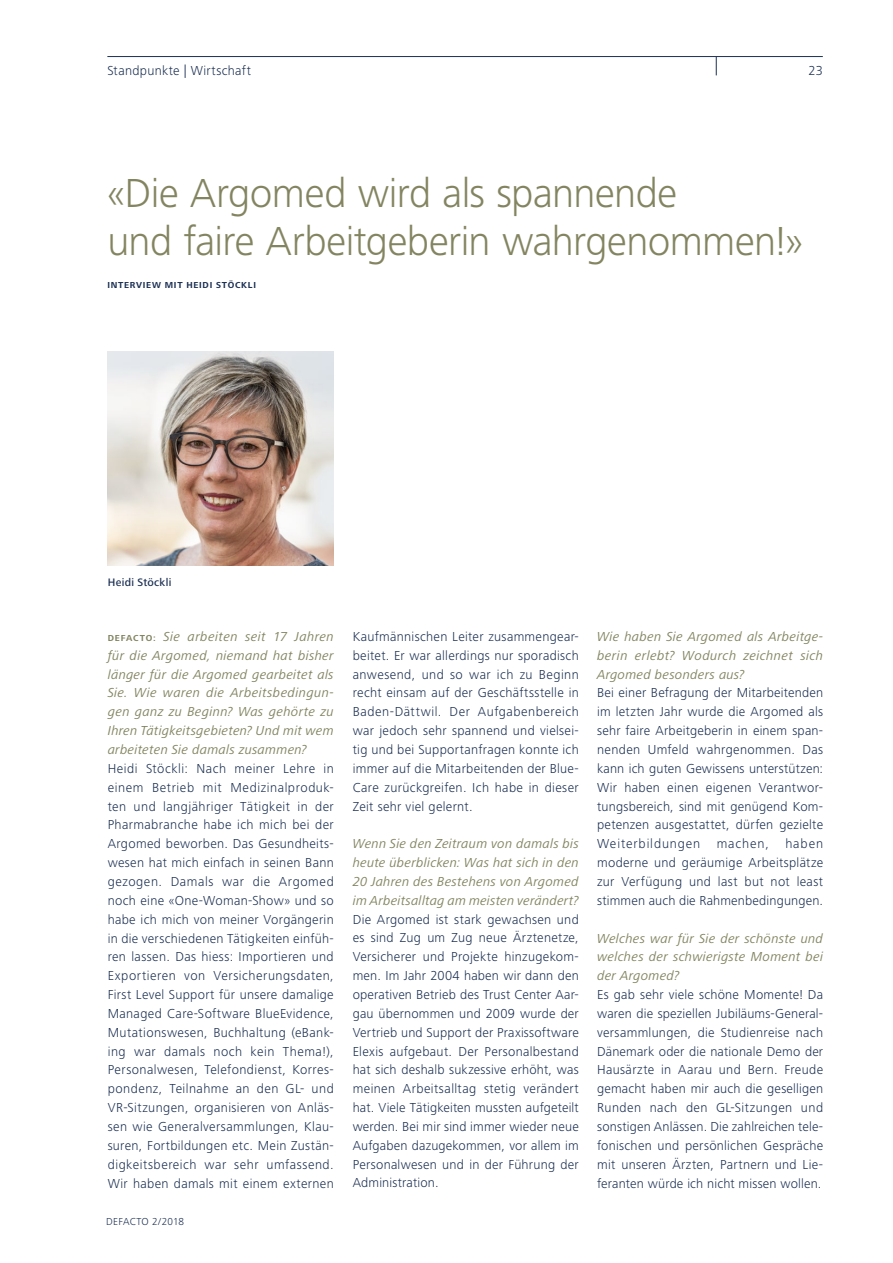
<style>
.page{position:relative;width:893px;height:1263px;background:#fff}
.page>*{position:absolute;margin:0;border:0;box-sizing:border-box;transform-origin:0 0}
.t1{font:300 42px/48px "Frutiger Next LT";letter-spacing:-.015em;color:#838561}
.t2{font:300 13.5px/18.9px "Frutiger Next LT";letter-spacing:.02em;color:#1c3053;text-align:justify}
.t3{font:italic 13.5px/18.9px "Frutiger Next LT";letter-spacing:.015em;color:#838561;text-align:justify}
.t4{font:500 11.25px "Frutiger Next LT";letter-spacing:.025em;color:#1c3053}
.t5{font:300 10.5px "Frutiger Next LT";letter-spacing:.015em;color:#1c3053}
.t6{font:700 9px "Frutiger Next LT";letter-spacing:.08em;color:#1c3053}
.s1{font-weight:700;font-style:normal;font-size:9px}
</style>
<div class="page">
<img style="left:108px;top:351px;width:226px;height:214px">
<svg style="left:716px;top:57px;width:1px;height:18px"></svg>
<hr style="left:107px;top:56px;width:716px;height:1px;background:#1c3053">
<p class="t2" style="left:107px;top:62px;width:145px">Standpunkte | Wirtschaft</p>
<p class="t2" style="left:808px;top:62px;width:16px">23</p>
<h1 class="t1" style="left:107px;top:170px;width:697px">«Die Argomed wird als spannende<br>und faire Arbeitgeberin wahrgenommen!»</h1>
<p class="t6" style="left:107px;top:280px;width:150px">INTERVIEW MIT HEIDI STÖCKLI</p>
<p class="t4" style="left:108px;top:576px;width:65px">Heidi Stöckli</p>
<p class="t3" style="left:108px;top:627px;width:228px"><span class="s1">DEFACTO:</span> Sie arbeiten seit 17 Jahren für die Argomed, niemand hat bisher länger für die Argomed gearbeitet als Sie. Wie waren die Arbeitsbedingun&shy;gen ganz zu Beginn? Was gehörte zu Ihren Tätigkeitsgebieten? Und mit wem arbeiteten Sie damals zusammen?</p>
<p class="t2" style="left:108px;top:759px;width:228px">Heidi Stöckli: Nach meiner Lehre in einem Betrieb mit Medizinalproduk&shy;ten und langjähriger Tätigkeit in der Pharmabranche habe ich mich bei der Argomed beworben. Das Gesundheits&shy;wesen hat mich einfach in seinen Bann gezogen. Damals war die Argomed noch eine «One-Woman-Show» und so habe ich mich von meiner Vorgängerin in die verschiedenen Tätigkeiten einfüh&shy;ren lassen. Das hiess: Importieren und Exportieren von Versicherungsdaten, First Level Support für unsere damalige Managed Care-Software BlueEvidence, Mutationswesen, Buchhaltung (eBank&shy;ing war damals noch kein Thema!), Personalwesen, Telefondienst, Korres&shy;pondenz, Teilnahme an den GL- und VR-Sitzungen, organisieren von Anläs&shy;sen wie Generalversammlungen, Klau&shy;suren, Fortbildungen etc. Mein Zustän&shy;digkeitsbereich war sehr umfassend.<br>Wir haben damals mit einem externen</p>
<p class="t5" style="left:106px;top:1216px;width:79px">DEFACTO 2/2018</p>
<p class="t2" style="left:353px;top:627px;width:228px">Kaufmännischen Leiter zusammengear&shy;beitet. Er war allerdings nur sporadisch anwesend, und so war ich zu Beginn recht einsam auf der Geschäftsstelle in Baden-Dättwil. Der Aufgabenbereich war jedoch sehr spannend und vielsei&shy;tig und bei Supportanfragen konnte ich immer auf die Mitarbeitenden der Blue-Care zurückgreifen. Ich habe in dieser Zeit sehr viel gelernt.</p>
<p class="t3" style="left:353px;top:834px;width:228px">Wenn Sie den Zeitraum von damals bis heute überblicken: Was hat sich in den 20 Jahren des Bestehens von Argomed im Arbeitsalltag am meisten verändert?</p>
<p class="t2" style="left:353px;top:910px;width:228px">Die Argomed ist stark gewachsen und es sind Zug um Zug neue Ärztenetze, Versicherer und Projekte hinzugekom&shy;men. Im Jahr 2004 haben wir dann den operativen Betrieb des Trust Center Aar&shy;gau übernommen und 2009 wurde der Vertrieb und Support der Praxissoftware Elexis aufgebaut. Der Personalbestand hat sich deshalb sukzessive erhöht, was meinen Arbeitsalltag stetig verändert hat. Viele Tätigkeiten mussten aufgeteilt werden. Bei mir sind immer wieder neue Aufgaben dazugekommen, vor allem im Personalwesen und in der Führung der Administration.</p>
<p class="t3" style="left:597px;top:627px;width:228px">Wie haben Sie Argomed als Arbeitge&shy;berin erlebt? Wodurch zeichnet sich Argomed besonders aus?</p>
<p class="t2" style="left:597px;top:684px;width:228px">Bei einer Befragung der Mitarbeitenden im letzten Jahr wurde die Argomed als sehr faire Arbeitgeberin in einem span&shy;nenden Umfeld wahrgenommen. Das kann ich guten Gewissens unterstützen:<br>Wir haben einen eigenen Verantwor&shy;tungsbereich, sind mit genügend Kom&shy;petenzen ausgestattet, dürfen gezielte Weiterbildungen machen, haben moderne und geräumige Arbeitsplätze zur Verfügung und last but not least stimmen auch die Rahmenbedingungen.</p>
<p class="t3" style="left:597px;top:929px;width:228px">Welches war für Sie der schönste und welches der schwierigste Moment bei der Argomed?</p>
<p class="t2" style="left:597px;top:985px;width:228px">Es gab sehr viele schöne Momente! Da waren die speziellen Jubiläums-General&shy;versammlungen, die Studienreise nach Dänemark oder die nationale Demo der Hausärzte in Aarau und Bern. Freude gemacht haben mir auch die geselligen Runden nach den GL-Sitzungen und sonstigen Anlässen. Die zahlreichen tele&shy;fonischen und persönlichen Gespräche mit unseren Ärzten, Partnern und Lie&shy;feranten würde ich nicht missen wollen.</p>
</div>
